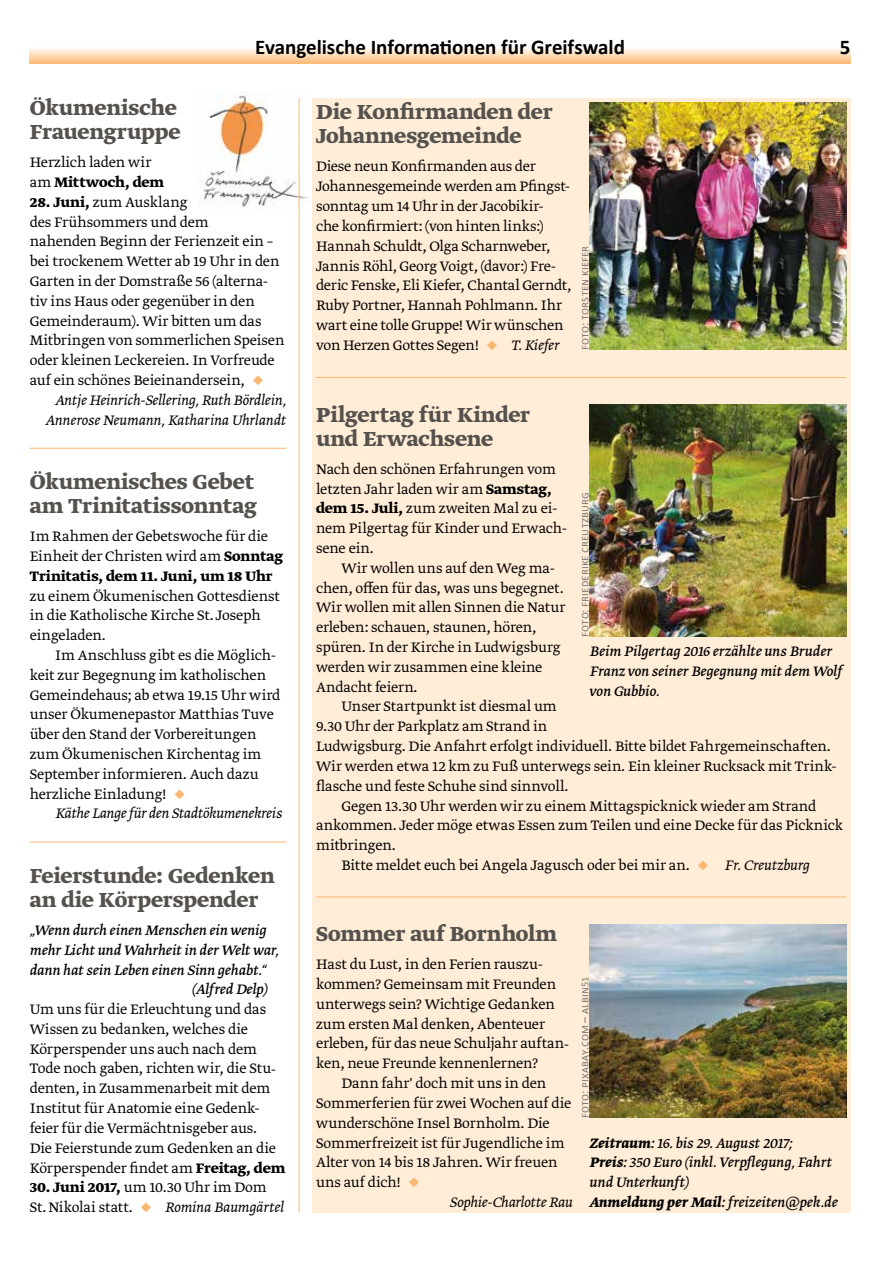
<style>
.page{position:relative;width:893px;height:1263px;background:#fff}
.page>*{position:absolute;margin:0;border:0;box-sizing:border-box;transform-origin:0 0}
.t1{font:700 24px/24px "Greta Text Std";letter-spacing:-.005em;color:#55524e}
.t2{font:700 21px "Calibri";letter-spacing:-.005em;color:#000}
.t3{font:300 16.2px/19.8px "Greta Text Std";letter-spacing:-.005em;color:#000}
.t4{font:italic 16.2px/19.8px "Greta Text Std";letter-spacing:-.005em;color:#000}
.t5{font:italic 300 16.2px/19.8px "Greta Text Std";letter-spacing:-.01em;color:#000}
.t6{font:12px "Calibri";letter-spacing:.01em;color:#7f7c7a}
.s1{font-weight:700}
.s2{color:#f9b771}
.s3{font-style:italic}
.s4{font-size:10.5px}
</style>
<div class="page">
<svg style="left:30px;top:48px;width:820px;height:16px;background:#fdd9b1"></svg>
<div style="left:312px;top:98px;width:538px;height:1114px;background:#ffedd7"></div>
<hr style="left:30px;top:448px;width:256px;height:1px;background:#f9b771">
<img style="left:590px;top:102px;width:256px;height:248px">
<hr style="left:316px;top:377px;width:530px;height:1px;background:#f9b771">
<hr style="left:30px;top:841px;width:256px;height:1px;background:#f9b771">
<img style="left:199px;top:93px;width:109px;height:116px">
<img style="left:590px;top:404px;width:256px;height:232px">
<hr style="left:299px;top:98px;width:1px;height:1114px;background:#f9b771">
<hr style="left:316px;top:896px;width:530px;height:1px;background:#f9b771">
<img style="left:590px;top:924px;width:256px;height:194px">
<p class="t2" style="left:255px;top:34px;width:371px">Evangelische Informationen für Greifswald</p>
<p class="t2" style="left:840px;top:34px;width:12px">5</p>
<h1 class="t1" style="left:30px;top:97px;width:152px">Ökumenische<br>Frauengruppe</h1>
<p class="t3" style="left:30px;top:153px;width:136px">Herzlich laden wir am <span class="s1">Mittwoch, dem</span></p>
<p class="t3" style="left:30px;top:193px;width:256px"><span class="s1">28. Juni,</span> zum Ausklang<br>des Frühsommers und dem<br>nahenden Beginn der Ferienzeit ein – bei trockenem Wetter ab 19 Uhr in den Garten in der Domstraße 56 (alterna&shy;tiv ins Haus oder gegenüber in den Gemeinderaum). Wir bitten um das Mitbringen von sommerlichen Speisen oder kleinen Leckereien. In Vorfreude auf ein schönes Beieinandersein, <span class="s2">◆</span></p>
<p class="t5" style="left:46px;top:391px;width:486px;text-indent:9px">Antje Heinrich-Sellering, Ruth Bördlein,<br>Annerose Neumann, Katharina Uhrlandt <sup>Pilgertag</sup> <sup>für</sup> <sup>Kinder</sup></p>
<h1 class="t1" style="left:316px;top:427px;width:179px">und Erwachsene</h1>
<p class="t3" style="left:316px;top:460px;width:253px">Nach den schönen Erfahrungen vom letzten Jahr laden wir am <span class="s1">Samstag, dem 15. Juli,</span> zum zweiten Mal zu ei&shy;nem Pilgertag für Kinder und Erwach&shy;sene ein.</p>
<p class="t3" style="left:316px;top:559px;width:251px;text-indent:26px">Wir wollen uns auf den Weg ma&shy;chen, offen für das, was uns begegnet.<br>Wir wollen mit allen Sinnen die Natur erleben: schauen, staunen, hören, spüren. In der Kirche in Ludwigsburg werden wir zusammen eine kleine<br>Andacht feiern.</p>
<p class="t3" style="left:316px;top:697px;width:522px;text-indent:26px">Unser Startpunkt ist diesmal um<br>9.30 Uhr der Parkplatz am Strand in<br>Ludwigsburg. Die Anfahrt erfolgt individuell. Bitte bildet Fahrgemeinschaften.<br>Wir werden etwa 12 km zu Fuß unterwegs sein. Ein kleiner Rucksack mit Trink&shy;flasche und feste Schuhe sind sinnvoll.</p>
<p class="t3" style="left:342px;top:797px;width:476px">Gegen 13.30 Uhr werden wir zu einem Mittagspicknick wieder am Strand</p>
<p class="t3" style="left:316px;top:816px;width:528px">ankommen. Jeder möge etwas Essen zum Teilen und eine Decke für das Picknick</p>
<p class="t3" style="left:316px;top:836px;width:81px">mitbringen.</p>
<p class="t3" style="left:342px;top:856px;width:470px">Bitte meldet euch bei Angela Jagusch oder bei mir an. <span class="s2">◆</span> <span class="s3">Fr. Creutzburg</span></p>
<h1 class="t1" style="left:316px;top:101px;width:238px">Die Konfirmanden der<br>Johannesgemeinde</h1>
<p class="t3" style="left:316px;top:158px;width:257px">Diese neun Konfirmanden aus der Johannesgemeinde werden am Pfingst&shy;sonntag um 14 Uhr in der Jacobikir-<br>che konfirmiert: (von hinten links:)<br>Hannah Schuldt, Olga Scharnweber, Jannis Röhl, Georg Voigt, (davor:) Fre&shy;deric Fenske, Eli Kiefer, Chantal Gerndt, Ruby Portner, Hannah Pohlmann. Ihr wart eine tolle Gruppe! Wir wünschen von Herzen Gottes Segen! <span class="s2">◆</span> <span class="s3">T. Kiefer</span></p>
<p class="t6" style="left:577px;top:350px;width:106px;rotate:-90deg">foto: torsten kiefer</p>
<h1 class="t1" style="left:30px;top:471px;width:229px">Ökumenisches Gebet am Trinitatissonntag</h1>
<p class="t3" style="left:30px;top:527px;width:255px">Im Rahmen der Gebetswoche für die<br>Einheit der Christen wird am <span class="s1">Sonntag<br>Trinitatis, dem 11. Juni, um 18 Uhr</span></p>
<p class="t3" style="left:30px;top:587px;width:252px">zu einem Ökumenischen Gottesdienst in die Katholische Kirche St. Joseph eingeladen.</p>
<p class="t3" style="left:30px;top:646px;width:252px;text-indent:26px">Im Anschluss gibt es die Möglich&shy;keit zur Begegnung im katholischen Gemeindehaus; ab etwa 19.15 Uhr wird unser Ökumenepastor Matthias Tuve über den Stand der Vorbereitungen zum Ökumenischen Kirchentag im September informieren. Auch dazu herzliche Einladung! <span class="s2">◆</span></p>
<p class="t5" style="left:55px;top:804px;width:228px">Käthe Lange für den Stadtökumenekreis</p>
<p class="t6" style="left:577px;top:637px;width:146px;rotate:-90deg">foto: friederike creutzburg</p>
<p class="t4" style="left:590px;top:642px;width:254px">Beim Pilgertag 2016 erzählte uns Bruder<br>Franz von seiner Begegnung mit dem Wolf von Gubbio.</p>
<h1 class="t1" style="left:30px;top:864px;width:246px">Feierstunde: Gedenken an die Körperspender</h1>
<p class="t4" style="left:30px;top:921px;width:238px">„Wenn durch einen Menschen ein wenig</p>
<p class="t4" style="left:30px;top:941px;width:251px">mehr Licht und Wahrheit in der Welt war,</p>
<p class="t4" style="left:30px;top:961px;width:238px">dann hat sein Leben einen Sinn gehabt.“</p>
<p class="t4" style="left:192px;top:980px;width:77px">(Alfred Delp)</p>
<p class="t3" style="left:30px;top:1000px;width:257px">Um uns für die Erleuchtung und das Wissen zu bedanken, welches die Körperspender uns auch nach dem Tode noch gaben, richten wir, die Stu&shy;denten, in Zusammenarbeit mit dem Institut für Anatomie eine Gedenk&shy;feier für die Vermächtnisgeber aus.<br>Die Feierstunde zum Gedenken an die Körperspender findet am <span class="s1">Freitag, dem</span></p>
<p class="t3" style="left:30px;top:1178px;width:256px"><span class="s1">30. Juni 2017,</span> um 10.30 Uhr im Dom<br>St.Nikolai statt. <span class="s2">◆</span> <span class="s3">Romina Baumgärtel</span></p>
<h1 class="t1" style="left:316px;top:923px;width:243px">Sommer auf Bornholm</h1>
<p class="t3" style="left:316px;top:955px;width:255px">Hast du Lust, in den Ferien rauszu&shy;kommen? Gemeinsam mit Freunden unterwegs sein? Wichtige Gedanken zum ersten Mal denken, Abenteuer erleben, für das neue Schuljahr auftan&shy;ken, neue Freunde kennenlernen?</p>
<p class="t3" style="left:342px;top:1074px;width:206px">Dann fahr' doch mit uns in den</p>
<p class="t3" style="left:316px;top:1094px;width:257px">Sommerferien für zwei Wochen auf die</p>
<p class="t3" style="left:316px;top:1114px;width:235px">wunderschöne Insel Bornholm. Die</p>
<p class="t3" style="left:316px;top:1133px;width:250px">Sommerfreizeit ist für Jugendliche im</p>
<p class="t3" style="left:316px;top:1153px;width:243px">Alter von 14 bis 18 Jahren. Wir freuen</p>
<p class="t3" style="left:316px;top:1173px;width:105px">uns auf dich! <span class="s2">◆</span></p>
<p class="t5" style="left:450px;top:1193px;width:125px">Sophie-Charlotte Rau</p>
<p class="t6" style="left:577px;top:1118px;width:143px;rotate:-90deg">foto: pixabay.com – albin<span class="s4">51</span></p>
<p class="t4" style="left:590px;top:1134px;width:250px"><span class="s1">Zeitraum:</span> 16. bis 29. August 2017;<br><span class="s1">Preis:</span> 350 Euro (inkl. Verpflegung, Fahrt und Unterkunft)<br><span class="s1">Anmeldung per Mail:</span> freizeiten@pek.de</p>
</div>
